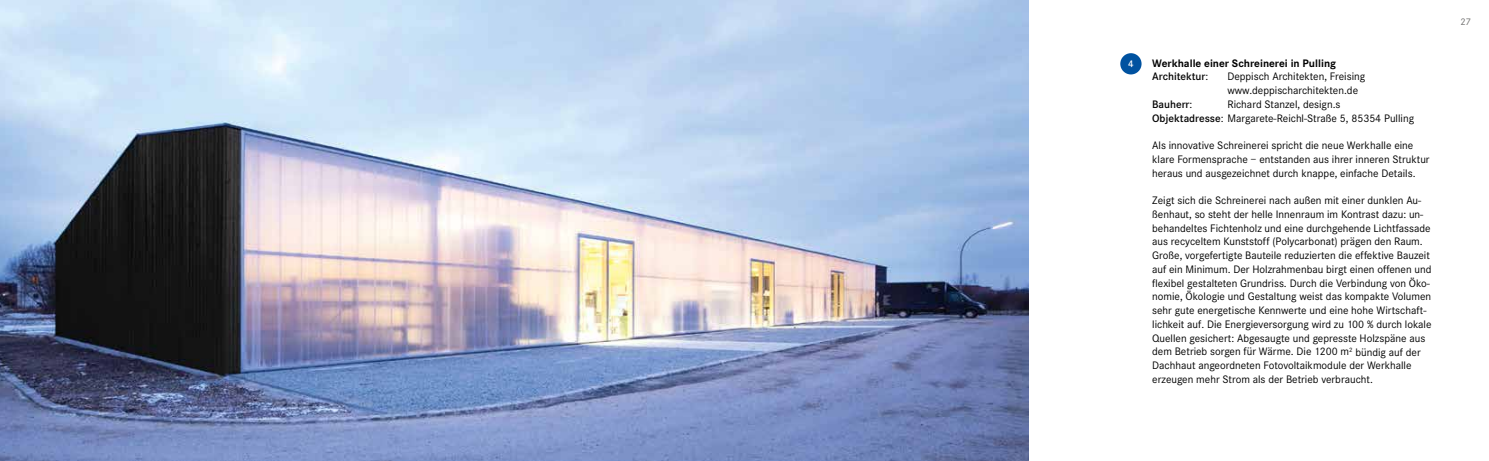
<style>
.page{position:relative;width:1489px;height:461px;background:#fff}
.page>*{position:absolute;margin:0;border:0;box-sizing:border-box;transform-origin:0 0}
.t1{font:11.25px/13.8px "Corporate S";color:#000}
.t2{font:700 11.25px/13.8px "Corporate S";color:#000}
.t3{font:600 11.25px "Corporate S";color:#000}
.t4{font:10px "Corporate S";color:#6f6f6e}
.t5{font:600 10px "Corporate S";color:#fff}
.s1{font-weight:600}
.s2{font-weight:400}
</style>
<div class="page">
<img style="left:0;top:0;width:1028px;height:461px">
<div style="left:1120px;top:53px;width:21px;height:21px;background:#0052a0;border-radius:50%"></div>
<p class="t5" style="left:1128px;top:58px;width:7px">4</p>
<p class="t2" style="left:1152px;top:56px;width:185px">Werkhalle einer Schreinerei in Pulling<br><span class="s1">Architektur</span><span class="s2">:</span></p>
<p class="t1" style="left:1227px;top:70px;width:139px">Deppisch Architekten, Freising www.deppischarchitekten.de</p>
<p class="t1" style="left:1152px;top:97px;width:263px;text-align:center">Richard Stanzel, design.s<br><span class="s1">Objektadresse</span>: Margarete-Reichl-Straße 5, 85354 Pulling</p>
<p class="t1" style="left:1152px;top:139px;width:279px">Als innovative Schreinerei spricht die neue Werkhalle eine klare Formensprache – entstanden aus ihrer inneren Struktur heraus und ausgezeichnet durch knappe, einfache Details.</p>
<p class="t1" style="left:1152px;top:194px;width:281px">Zeigt sich die Schreinerei nach außen mit einer dunklen Au&shy;ßenhaut, so steht der helle Innenraum im Kontrast dazu: un&shy;behandeltes Fichtenholz und eine durchgehende Lichtfassade aus recyceltem Kunststoff (Polycarbonat) prägen den Raum.<br>Große, vorgefertigte Bauteile reduzierten die effektive Bauzeit auf ein Minimum. Der Holzrahmenbau birgt einen offenen und flexibel gestalteten Grundriss. Durch die Verbindung von Öko&shy;nomie, Ökologie und Gestaltung weist das kompakte Volumen sehr gute energetische Kennwerte und eine hohe Wirtschaft&shy;lichkeit auf. Die Energieversorgung wird zu 100 % durch lokale Quellen gesichert: Abgesaugte und gepresste Holzspäne aus dem Betrieb sorgen für Wärme. Die 1200 m<sup>2</sup> bündig auf der Dachhaut angeordneten Fotovoltaikmodule der Werkhalle erzeugen mehr Strom als der Betrieb verbraucht.</p>
<p class="t3" style="left:1152px;top:98px;width:42px">Bauherr<span class="s2">:</span></p>
<p class="t4" style="left:1460px;top:16px;width:12px">27</p>
</div>
